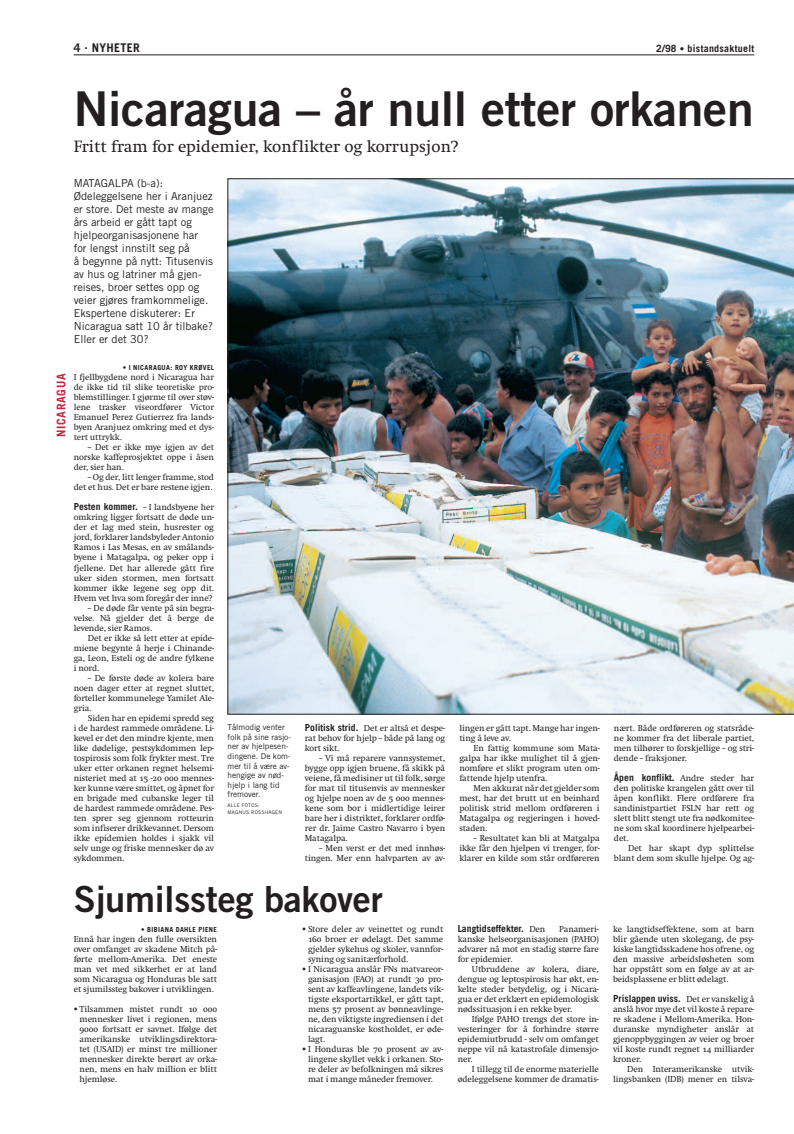
<style>
.page{position:relative;width:794px;height:1134px;background:#fff}
.page>*{position:absolute;margin:0;border:0;box-sizing:border-box;transform-origin:0 0}
.t1{font:48px "Trade Gothic Bold Two";letter-spacing:-.005em;color:#231f20}
.t2{font:36px "Trade Gothic Bold Two";letter-spacing:-.005em;color:#231f20}
.t3{font:17px "Swift POW";color:#231f20}
.t4{font:700 12px "Trade Gothic";letter-spacing:.055em;color:#c22b3f}
.t5{font:700 12px "Trade Gothic";letter-spacing:.03em;color:#231f20}
.t6{font:11px/13px "Trade Gothic";color:#231f20}
.t7{font:700 10px "Trade Gothic";letter-spacing:.03em;color:#231f20}
.t8{font:700 9.7px "Trade Gothic";color:#231f20}
.t9{font:9px/10px "Swift POW";letter-spacing:-.01em;color:#231f20;text-align:justify}
.t10{font:8.2px/9.6px "Trade Gothic";color:#231f20}
.t11{font:700 7px "Trade Gothic";letter-spacing:.055em;color:#231f20}
.t12{font:5px/6.6px "Trade Gothic";letter-spacing:.035em;color:#231f20}
.s1{font-size:9px}
.s2{font-family:"Trade Gothic";font-weight:700;font-size:9.7px}
.s3{font-family:"Swift POW";font-weight:400;font-size:9px}
</style>
<div class="page">
<hr style="left:74px;top:55px;width:680px;height:1px;background:#231f20">
<img style="left:228px;top:178px;width:566px;height:536px">
<h3 class="t5" style="left:74px;top:43px;width:68px">4 . NYHETER</h3>
<p class="t7" style="left:656px;top:45px;width:100px">2/98 <span class="s1">•</span> bistandsaktuelt</p>
<h1 class="t1" style="left:74px;top:91px;width:681px">Nicaragua – år null etter orkanen</h1>
<h3 class="t3" style="left:74px;top:136px;width:386px">Fritt fram for epidemier, konflikter og korrupsjon?</h3>
<p class="t6" style="left:74px;top:178px;width:141px">MATAGALPA (b-a):<br>Ødeleggelsene her i Aranjuez er store. Det meste av mange års arbeid er gått tapt og hjelpeorganisasjonene har for lengst innstilt seg på<br>å begynne på nytt: Titusenvis av hus og latriner må gjen&shy;reises, broer settes opp og veier gjøres framkommelige.<br>Ekspertene diskuterer: Er<br>Nicaragua satt 10 år tilbake?<br>Eller er det 30?</p>
<p class="t11" style="left:123px;top:365px;width:93px">• I NICARAGUA: ROY KRØVEL</p>
<p class="t9" style="left:74px;top:372px;width:142px">I fjellbygdene nord i Nicaragua har de ikke tid til slike teoretiske pro&shy;blemstillinger. I gjørme til over støv&shy;lene trasker viseordfører Victor Emanuel Perez Gutierrez fra lands&shy;byen Aranjuez omkring med et dys&shy;tert uttrykk.</p>
<p class="t9" style="left:74px;top:442px;width:142px;text-indent:14px">– Det er ikke mye igjen av det norske kaffeprosjektet oppe i åsen der, sier han.</p>
<p class="t9" style="left:74px;top:472px;width:142px;text-align:right">– Og der, litt lenger framme, stod det et hus. Det er bare restene igjen.</p>
<p class="t9" style="left:74px;top:502px;width:142px"><span class="s2">Pesten kommer.</span> – I landsbyene her omkring ligger fortsatt de døde un&shy;der et lag med stein, husrester og jord, forklarer landsbyleder Antonio Ramos i Las Mesas, en av smålands&shy;byene i Matagalpa, og peker opp i fjellene. Det har allerede gått fire uker siden stormen, men fortsatt kommer ikke legene seg opp dit.<br>Hvem vet hva som foregår der inne?</p>
<p class="t9" style="left:74px;top:602px;width:142px;text-indent:14px">– De døde får vente på sin begra&shy;velse. Nå gjelder det å berge de levende, sier Ramos.</p>
<p class="t9" style="left:74px;top:633px;width:142px;text-indent:14px">Det er ikke så lett etter at epide&shy;miene begynte å herje i Chinande&shy;ga, Leon, Esteli og de andre fylkene i nord.</p>
<p class="t9" style="left:74px;top:673px;width:142px;text-indent:14px">– De første døde av kolera bare noen dager etter at regnet sluttet, forteller kommunelege Yamilet Ale&shy;gria.</p>
<p class="t9" style="left:74px;top:713px;width:142px;text-indent:14px">Siden har en epidemi spredd seg i de hardest rammede områdene. Li&shy;kevel er det den mindre kjente, men like dødelige, pestsykdommen lep&shy;tospirosis som folk frykter mest. Tre uker etter orkanen regnet helsemi&shy;nisteriet med at 15 -20 000 mennes&shy;ker kunne være smittet, og åpnet for en brigade med cubanske leger til de hardest rammede områdene. Pes&shy;ten sprer seg gjennom rotteurin som infiserer drikkevannet. Dersom ikke epidemien holdes i sjakk vil selv unge og friske mennesker dø av sykdommen.</p>
<p class="t9" style="left:305px;top:723px;width:142px"><span class="s2">Politisk strid.</span> Det er altså et despe&shy;rat behov for hjelp – både på lang og kort sikt.</p>
<h3 class="t4" style="left:57px;top:437px;width:65px;rotate:-90deg">NICARAGUA</h3>
<p class="t10" style="left:228px;top:723px;width:65px">Tålmodig venter folk på sine rasjo&shy;ner av hjelpesen&shy;dingene. De kom&shy;mer til å være av&shy;hengige av nød&shy;hjelp i lang tid fremover.</p>
<p class="t12" style="left:228px;top:802px;width:56px">ALLE FOTOS:<br>MAGNUS ROSSHAGEN</p>
<p class="t9" style="left:614px;top:723px;width:142px">nært. Både ordføreren og statsråde&shy;ne kommer fra det liberale partiet, men tilhører to forskjellige – og stri&shy;dende – fraksjoner.</p>
<p class="t9" style="left:614px;top:773px;width:142px"><span class="s2">Åpen konflikt.</span> Andre steder har den politiske krangelen gått over til åpen konflikt. Flere ordførere fra sandinistpartiet FSLN har rett og slett blitt stengt ute fra nødkomitee&shy;ne som skal koordinere hjelpearbei&shy;det.</p>
<p class="t9" style="left:614px;top:843px;width:142px;text-align:right">Det har skapt dyp splittelse blant dem som skulle hjelpe. Og ag-</p>
<p class="t9" style="left:459px;top:723px;width:142px">lingen er gått tapt. Mange har ingen&shy;ting å leve av.</p>
<p class="t9" style="left:459px;top:743px;width:142px;text-indent:14px">En fattig kommune som Mata&shy;galpa har ikke mulighet til å gjen&shy;nomføre et slikt program uten om&shy;fattende hjelp utenfra.</p>
<p class="t9" style="left:459px;top:783px;width:142px;text-indent:14px">Men akkurat når det gjelder som mest, har det brutt ut en beinhard politisk strid mellom ordføreren i Matagalpa og regjeringen i hoved&shy;staden.</p>
<p class="t9" style="left:459px;top:833px;width:142px;text-indent:14px">– Resultatet kan bli at Matgalpa ikke får den hjelpen vi trenger, for&shy;klarer en kilde som står ordføreren</p>
<p class="t9" style="left:305px;top:753px;width:142px;text-indent:14px">– Vi må reparere vannsystemet, bygge opp igjen bruene, få skikk på veiene, få medisiner ut til folk, sørge for mat til titusenvis av mennesker og hjelpe noen av de 5 000 mennes&shy;kene som bor i midlertidige leirer bare her i distriktet, forklarer ordfø&shy;rer dr. Jaime Castro Navarro i byen Matagalpa.</p>
<p class="t9" style="left:305px;top:843px;width:142px;text-align:right">– Men verst er det med innhøs&shy;tingen. Mer enn halvparten av av-</p>
<h2 class="t2" style="left:74px;top:886px;width:310px">Sjumilssteg bakover</h2>
<p class="t11" style="left:141px;top:926px;width:77px">• BIBIANA DAHLE PIENE</p>
<p class="t9" style="left:74px;top:933px;width:145px">Ennå har ingen den fulle oversikten over omfanget av skadene Mitch på&shy;førte mellom-Amerika. Det eneste man vet med sikkerhet er at land som Nicaragua og Honduras ble satt et sjumilssteg bakover i utviklingen.</p>
<p class="t9" style="left:79px;top:1004px;width:139px;text-indent:-6px">• Tilsammen mistet rundt 10 000 mennesker livet i regionen, mens 9000 fortsatt er savnet. Ifølge det amerikanske utviklingsdirektora&shy;tet (USAID) er minst tre millioner mennesker direkte berørt av orka&shy;nen, mens en halv million er blitt hjemløse.</p>
<p class="t9" style="left:308px;top:923px;width:137px;text-indent:-6px">• Store deler av veinettet og rundt 160 broer er ødelagt. Det samme gjelder sykehus og skoler, vannfor&shy;syning og sanitærforhold.</p>
<p class="t9" style="left:308px;top:964px;width:137px;text-indent:-6px">• I Nicaragua anslår FNs matvareor&shy;ganisasjon (FAO) at rundt 30 pro&shy;sent av kaffeavlingene, landets vik&shy;tigste eksportartikkel, er gått tapt, mens 57 prosent av bønneavlinge&shy;ne, den viktigste ingrediensen i det nicaraguanske kostholdet, er øde&shy;lagt.</p>
<p class="t9" style="left:308px;top:1044px;width:137px;text-indent:-6px">• I Honduras ble 70 prosent av av&shy;lingene skyllet vekk i orkanen. Sto&shy;re deler av befolkningen må sikres mat i mange måneder fremover.</p>
<p class="t8" style="left:457px;top:925px;width:89px">Langtidseffekter. <span class="s3">Den</span></p>
<p class="t9" style="left:457px;top:923px;width:143px;text-indent:102px">Panameri&shy;kanske helseorganisasjonen (PAHO) advarer nå mot en stadig større fare for epidemier.</p>
<p class="t9" style="left:457px;top:964px;width:143px;text-indent:14px">Utbruddene av kolera, diare, dengue og leptospirosis har økt, en&shy;kelte steder betydelig, og i Nicara&shy;gua er det erklært en epidemologisk nødssituasjon i en rekke byer.</p>
<p class="t9" style="left:457px;top:1014px;width:143px;text-indent:14px">Ifølge PAHO trengs det store in&shy;vesteringer for å forhindre større epidemiutbrudd - selv om omfanget neppe vil nå katastrofale dimensjo&shy;ner.</p>
<p class="t9" style="left:457px;top:1064px;width:143px;text-align:right">I tillegg til de enorme materielle ødeleggelsene kommer de dramatis-</p>
<p class="t9" style="left:613px;top:923px;width:143px">ke langtidseffektene, som at barn blir gående uten skolegang, de psy&shy;kiske langtidsskadene hos ofrene, og den massive arbeidsløsheten som har oppstått som en følge av at ar&shy;beidsplassene er blitt ødelagt.</p>
<p class="t8" style="left:613px;top:995px;width:143px">Prislappen uviss. <span class="s3">Det er vanskelig å</span></p>
<p class="t9" style="left:613px;top:1004px;width:143px">anslå hvor mye det vil koste å repare&shy;re skadene i Mellom-Amerika. Hon&shy;duranske myndigheter anslår at gjenoppbyggingen av veier og broer vil koste rundt regnet 14 milliarder kroner.</p>
<p class="t9" style="left:613px;top:1064px;width:143px;text-align:right">Den Interamerikanske utvik&shy;lingsbanken (IDB) mener en tilsva-</p>
</div>
